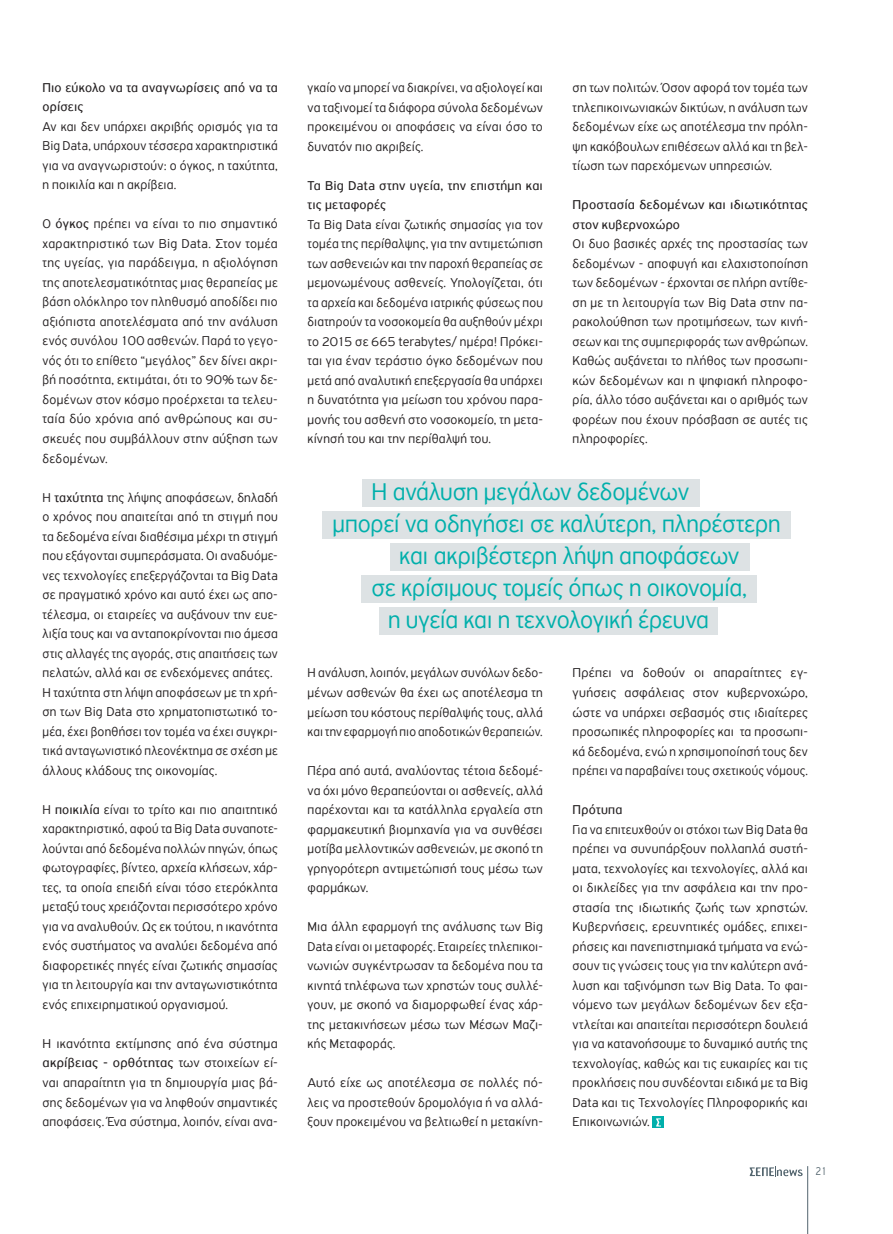
<style>
.page{position:relative;width:893px;height:1234px;background:#fff}
.page>*{position:absolute;margin:0;border:0;box-sizing:border-box;transform-origin:0 0}
.MOTTO{font:300 25.5px "PF Highway Sans Pro";letter-spacing:-.01em;color:#00afab}
.MAIN_COPY_LIGHT{font:300 13.5px/19.5px "PF Highway Sans Pro";letter-spacing:.015em;color:#231f20;text-align:justify}
.MAIN_COPY_LIGHT-2{font:13.5px/19.5px "PF Highway Sans Pro";letter-spacing:.015em;color:#231f20}
.t1{font:300 12px "PF Highway Sans Pro";color:#53656e;scale:.8 1}
.s1{font-weight:400}
</style>
<div class="page">
<svg style="left:749px;top:1166px;width:54px;height:10px"></svg>
<hr style="left:807px;top:1165px;width:1px;height:68px;background:#53656e">
<div style="left:362px;top:479px;width:337px;height:28px;background:#dde2e4"></div>
<div style="left:323px;top:511px;width:468px;height:28px;background:#dde2e4"></div>
<div style="left:362px;top:575px;width:395px;height:27px;background:#dde2e4"></div>
<div style="left:390px;top:543px;width:360px;height:27px;background:#dde2e4"></div>
<div style="left:379px;top:607px;width:339px;height:27px;background:#dde2e4"></div>
<div style="left:653px;top:1116px;width:11px;height:11px;background:#00afab"></div>
<svg style="left:656px;top:1118px;width:5px;height:8px"></svg>
<p class="MAIN_COPY_LIGHT-2" style="left:43px;top:78px;width:237px">Πιο εύκολο να τα αναγνωρίσεις από να τα ορίσεις</p>
<p class="MAIN_COPY_LIGHT" style="left:43px;top:116px;width:237px">Αν και δεν υπάρχει ακριβής ορισμός για τα Big Data, υπάρχουν τέσσερα χαρακτηριστικά για να αναγνωριστούν: ο όγκος, η ταχύτητα, η ποικιλία και η ακρίβεια.</p>
<p class="MAIN_COPY_LIGHT" style="left:43px;top:214px;width:237px">Ο <span class="s1">όγκος</span> πρέπει να είναι το πιο σημαντικό χαρακτηριστικό των Big Data. Στον τομέα της υγείας, για παράδειγμα, η αξιολόγηση της αποτελεσματικότητας μιας θεραπείας με βάση ολόκληρο τον πληθυσμό αποδίδει πιο αξιόπιστα αποτελέσματα από την ανάλυση ενός συνόλου 100 ασθενών. Παρά το γεγο&shy;νός ότι το επίθετο “μεγάλος” δεν δίνει ακρι&shy;βή ποσότητα, εκτιμάται, ότι το 90% των δε&shy;δομένων στον κόσμο προέρχεται τα τελευ&shy;ταία δύο χρόνια από ανθρώπους και συ&shy;σκευές που συμβάλλουν στην αύξηση των δεδομένων.</p>
<p class="MAIN_COPY_LIGHT" style="left:43px;top:487px;width:237px">Η <span class="s1">ταχύτητα</span> της λήψης αποφάσεων, δηλαδή ο χρόνος που απαιτείται από τη στιγμή που τα δεδομένα είναι διαθέσιμα μέχρι τη στιγμή που εξάγονται συμπεράσματα. Οι αναδυόμε&shy;νες τεχνολογίες επεξεργάζονται τα Big Data σε πραγματικό χρόνο και αυτό έχει ως απο&shy;τέλεσμα, οι εταιρείες να αυξάνουν την ευε&shy;λιξία τους και να ανταποκρίνονται πιο άμεσα στις αλλαγές της αγοράς, στις απαιτήσεις των πελατών, αλλά και σε ενδεχόμενες απάτες.</p>
<p class="MAIN_COPY_LIGHT" style="left:43px;top:682px;width:237px">Η ταχύτητα στη λήψη αποφάσεων με τη χρή&shy;ση των Big Data στο χρηματοπιστωτικό το&shy;μέα, έχει βοηθήσει τον τομέα να έχει συγκρι&shy;τικά ανταγωνιστικό πλεονέκτημα σε σχέση με άλλους κλάδους της οικονομίας.</p>
<p class="MAIN_COPY_LIGHT" style="left:43px;top:799px;width:237px">Η <span class="s1">ποικιλία</span> είναι το τρίτο και πιο απαιτητικό χαρακτηριστικό, αφού τα Big Data συναποτε&shy;λούνται από δεδομένα πολλών πηγών, όπως φωτογραφίες, βίντεο, αρχεία κλήσεων, χάρ&shy;τες, τα οποία επειδή είναι τόσο ετερόκλητα μεταξύ τους χρειάζονται περισσότερο χρόνο για να αναλυθούν. Ως εκ τούτου, η ικανότητα ενός συστήματος να αναλύει δεδομένα από διαφορετικές πηγές είναι ζωτικής σημασίας για τη λειτουργία και την ανταγωνιστικότητα ενός επιχειρηματικού οργανισμού.</p>
<p class="MAIN_COPY_LIGHT" style="left:43px;top:1033px;width:237px">Η ικανότητα εκτίμησης από ένα σύστημα <span class="s1">ακρίβειας - ορθότητας</span> των στοιχείων εί&shy;ναι απαραίτητη για τη δημιουργία μιας βά&shy;σης δεδομένων για να ληφθούν σημαντικές αποφάσεις. Ένα σύστημα, λοιπόν, είναι ανα-</p>
<p class="MAIN_COPY_LIGHT" style="left:308px;top:78px;width:237px">γκαίο να μπορεί να διακρίνει, να αξιολογεί και να ταξινομεί τα διάφορα σύνολα δεδομένων προκειμένου οι αποφάσεις να είναι όσο το δυνατόν πιο ακριβείς.</p>
<p class="MAIN_COPY_LIGHT-2" style="left:308px;top:175px;width:237px">Τα Big Data στην υγεία, την επιστήμη και τις μεταφορές</p>
<p class="MAIN_COPY_LIGHT" style="left:308px;top:214px;width:237px">Τα Big Data είναι ζωτικής σημασίας για τον τομέα της περίθαλψης, για την αντιμετώπιση των ασθενειών και την παροχή θεραπείας σε μεμονωμένους ασθενείς. Υπολογίζεται, ότι τα αρχεία και δεδομένα ιατρικής φύσεως που διατηρούν τα νοσοκομεία θα αυξηθούν μέχρι το 2015 σε 665 terabytes/ ημέρα! Πρόκει&shy;ται για έναν τεράστιο όγκο δεδομένων που μετά από αναλυτική επεξεργασία θα υπάρχει η δυνατότητα για μείωση του χρόνου παρα&shy;μονής του ασθενή στο νοσοκομείο, τη μετα&shy;κίνησή του και την περίθαλψή του.</p>
<p class="MAIN_COPY_LIGHT" style="left:573px;top:78px;width:237px">ση των πολιτών. Όσον αφορά τον τομέα των τηλεπικοινωνιακών δικτύων, η ανάλυση των δεδομένων είχε ως αποτέλεσμα την πρόλη&shy;ψη κακόβουλων επιθέσεων αλλά και τη βελ&shy;τίωση των παρεχόμενων υπηρεσιών.</p>
<p class="MAIN_COPY_LIGHT-2" style="left:573px;top:195px;width:237px">Προστασία δεδομένων και ιδιωτικότητας στον κυβερνοχώρο</p>
<p class="MAIN_COPY_LIGHT" style="left:573px;top:234px;width:237px">Οι δυο βασικές αρχές της προστασίας των δεδομένων - αποφυγή και ελαχιστοποίηση των δεδομένων - έρχονται σε πλήρη αντίθε&shy;ση με τη λειτουργία των Big Data στην πα&shy;ρακολούθηση των προτιμήσεων, των κινή&shy;σεων και της συμπεριφοράς των ανθρώπων.</p>
<p class="MAIN_COPY_LIGHT" style="left:573px;top:351px;width:237px">Καθώς αυξάνεται το πλήθος των προσωπι&shy;κών δεδομένων και η ψηφιακή πληροφο&shy;ρία, άλλο τόσο αυξάνεται και ο αριθμός των φορέων που έχουν πρόσβαση σε αυτές τις πληροφορίες.</p>
<p class="MOTTO" style="left:371px;top:476px;width:319px">Η ανάλυση μεγάλων δεδομένων</p>
<p class="MOTTO" style="left:333px;top:508px;width:449px">μπορεί να οδηγήσει σε καλύτερη, πληρέστερη</p>
<p class="MOTTO" style="left:399px;top:540px;width:341px">και ακριβέστερη λήψη αποφάσεων</p>
<p class="MOTTO" style="left:371px;top:572px;width:377px">σε κρίσιμους τομείς όπως η οικονομία,</p>
<p class="MOTTO" style="left:388px;top:604px;width:322px">η υγεία και η τεχνολογική έρευνα</p>
<p class="MAIN_COPY_LIGHT" style="left:308px;top:663px;width:237px">Η ανάλυση, λοιπόν, μεγάλων συνόλων δεδο&shy;μένων ασθενών θα έχει ως αποτέλεσμα τη μείωση του κόστους περίθαλψής τους, αλλά και την εφαρμογή πιο αποδοτικών θεραπειών.</p>
<p class="MAIN_COPY_LIGHT" style="left:308px;top:760px;width:237px">Πέρα από αυτά, αναλύοντας τέτοια δεδομέ&shy;να όχι μόνο θεραπεύονται οι ασθενείς, αλλά παρέχονται και τα κατάλληλα εργαλεία στη φαρμακευτική βιομηχανία για να συνθέσει μοτίβα μελλοντικών ασθενειών, με σκοπό τη γρηγορότερη αντιμετώπισή τους μέσω των φαρμάκων.</p>
<p class="MAIN_COPY_LIGHT" style="left:308px;top:916px;width:237px">Μια άλλη εφαρμογή της ανάλυσης των Big Data είναι οι μεταφορές. Εταιρείες τηλεπικοι&shy;νωνιών συγκέντρωσαν τα δεδομένα που τα κινητά τηλέφωνα των χρηστών τους συλλέ&shy;γουν, με σκοπό να διαμορφωθεί ένας χάρ&shy;της μετακινήσεων μέσω των Μέσων Μαζι&shy;κής Μεταφοράς.</p>
<p class="MAIN_COPY_LIGHT" style="left:308px;top:1072px;width:237px">Αυτό είχε ως αποτέλεσμα σε πολλές πό&shy;λεις να προστεθούν δρομολόγια ή να αλλά&shy;ξουν προκειμένου να βελτιωθεί η μετακίνη-</p>
<p class="MAIN_COPY_LIGHT" style="left:573px;top:663px;width:237px">Πρέπει να δοθούν οι απαραίτητες εγ&shy;γυήσεις ασφάλειας στον κυβερνοχώρο, ώστε να υπάρχει σεβασμός στις ιδιαίτερες προσωπικές πληροφορίες και τα προσωπι&shy;κά δεδομένα, ενώ η χρησιμοποίησή τους δεν πρέπει να παραβαίνει τους σχετικούς νόμους.</p>
<p class="MAIN_COPY_LIGHT-2" style="left:573px;top:799px;width:51px">Πρότυπα</p>
<p class="MAIN_COPY_LIGHT" style="left:573px;top:819px;width:237px">Για να επιτευχθούν οι στόχοι των Big Data θα πρέπει να συνυπάρξουν πολλαπλά συστή&shy;ματα, τεχνολογίες και τεχνολογίες, αλλά και οι δικλείδες για την ασφάλεια και την προ&shy;στασία της ιδιωτικής ζωής των χρηστών.<br>Κυβερνήσεις, ερευνητικές ομάδες, επιχει&shy;ρήσεις και πανεπιστημιακά τμήματα να ενώ&shy;σουν τις γνώσεις τους για την καλύτερη ανά&shy;λυση και ταξινόμηση των Big Data. Το φαι&shy;νόμενο των μεγάλων δεδομένων δεν εξα&shy;ντλείται και απαιτείται περισσότερη δουλειά για να κατανοήσουμε το δυναμικό αυτής της τεχνολογίας, καθώς και τις ευκαιρίες και τις προκλήσεις που συνδέονται ειδικά με τα Big Data και τις Τεχνολογίες Πληροφορικής και Επικοινωνιών.</p>
<p class="t1" style="left:815px;top:1163px;width:16px">21</p>
</div>
